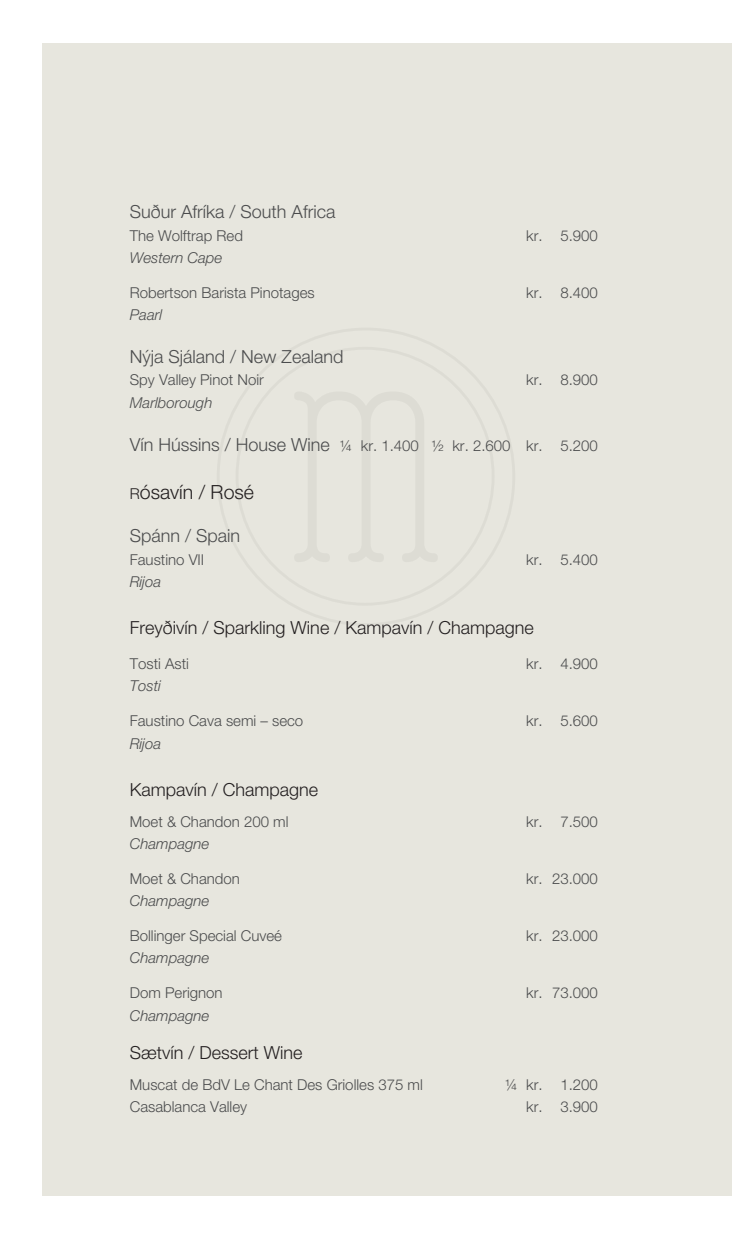
<style>
.page{position:relative;width:732px;height:1238px;background:#fff}
.page>*{position:absolute;margin:0;border:0;box-sizing:border-box;transform-origin:0 0}
.t1{font:300 19.5px "Helvetica Neue IS";color:#231f20}
.t2{font:300 18px "Helvetica Neue IS";color:#231f20}
.t3{font:300 18px "Helvetica Neue IS";color:#4b4c4d}
.t4{font:300 15px "Helvetica Neue IS";color:#4b4c4d}
.t5{font:italic 300 15px "Helvetica Neue IS";color:#4b4c4d}
.s1{font-size:18px}
.s2{font-size:15px}
</style>
<div class="page">
<div style="left:43px;top:43px;width:688px;height:1152px;background:#e7e6de"></div>
<p class="t3" style="left:130px;top:201px;width:207px">Suður Afríka / South Africa</p>
<p class="t4" style="left:130px;top:226px;width:115px">The Wolftrap Red</p>
<p class="t4" style="left:526px;top:226px;width:73px">kr. 5.900</p>
<p class="t5" style="left:130px;top:249px;width:94px">Western Cape</p>
<p class="t4" style="left:130px;top:283px;width:186px">Robertson Barista Pinotages</p>
<p class="t4" style="left:526px;top:283px;width:73px">kr. 8.400</p>
<p class="t5" style="left:130px;top:306px;width:34px">Paarl</p>
<p class="t3" style="left:130px;top:346px;width:215px">Nýja Sjáland / New Zealand</p>
<p class="t4" style="left:130px;top:371px;width:135px">Spy Valley Pinot Noir</p>
<p class="t4" style="left:526px;top:371px;width:73px">kr. 8.900</p>
<p class="t5" style="left:130px;top:393px;width:84px">Marlborough</p>
<p class="t4" style="left:130px;top:436px;width:469px"><span class="s1">Vín Hússins / House Wine</span> ¼ kr. 1.400 ½ kr. 2.600 kr. 5.200</p>
<h1 class="t1" style="left:130px;top:480px;width:126px"><span class="s2">R</span>ósavín / Rosé</h1>
<p class="t3" style="left:130px;top:525px;width:112px">Spánn / Spain</p>
<p class="t4" style="left:130px;top:550px;width:76px">Faustino VII</p>
<p class="t4" style="left:526px;top:550px;width:73px">kr. 5.400</p>
<p class="t5" style="left:130px;top:572px;width:33px">Rijoa</p>
<p class="t2" style="left:130px;top:616px;width:405px">Freyðivín / Sparkling Wine / Kampavín / Champagne</p>
<p class="t4" style="left:130px;top:654px;width:61px">Tosti Asti</p>
<p class="t4" style="left:526px;top:654px;width:73px">kr. 4.900</p>
<p class="t5" style="left:130px;top:677px;width:33px">Tosti</p>
<p class="t4" style="left:130px;top:711px;width:175px">Faustino Cava semi – seco</p>
<p class="t4" style="left:526px;top:711px;width:73px">kr. 5.600</p>
<p class="t5" style="left:130px;top:734px;width:33px">Rijoa</p>
<p class="t2" style="left:130px;top:778px;width:190px">Kampavín / Champagne</p>
<p class="t4" style="left:130px;top:812px;width:160px">Moet &amp; Chandon 200 ml</p>
<p class="t4" style="left:526px;top:812px;width:73px">kr. 7.500</p>
<p class="t5" style="left:130px;top:834px;width:81px">Champagne</p>
<p class="t4" style="left:130px;top:869px;width:112px">Moet &amp; Chandon</p>
<p class="t4" style="left:526px;top:869px;width:73px">kr. 23.000</p>
<p class="t5" style="left:130px;top:891px;width:81px">Champagne</p>
<p class="t4" style="left:130px;top:926px;width:154px">Bollinger Special Cuveé</p>
<p class="t4" style="left:526px;top:926px;width:73px">kr. 23.000</p>
<p class="t5" style="left:130px;top:949px;width:81px">Champagne</p>
<p class="t4" style="left:130px;top:983px;width:94px">Dom Perignon</p>
<p class="t4" style="left:526px;top:983px;width:73px">kr. 73.000</p>
<p class="t5" style="left:130px;top:1006px;width:81px">Champagne</p>
<p class="t2" style="left:130px;top:1041px;width:174px">Sætvín / Dessert Wine</p>
<p class="t4" style="left:130px;top:1075px;width:294px">Muscat de BdV Le Chant Des Griolles 375 ml</p>
<p class="t4" style="left:505px;top:1075px;width:94px">¼ kr. 1.200</p>
<p class="t4" style="left:130px;top:1097px;width:119px">Casablanca Valley</p>
<p class="t4" style="left:526px;top:1097px;width:73px">kr. 3.900</p>
</div>
